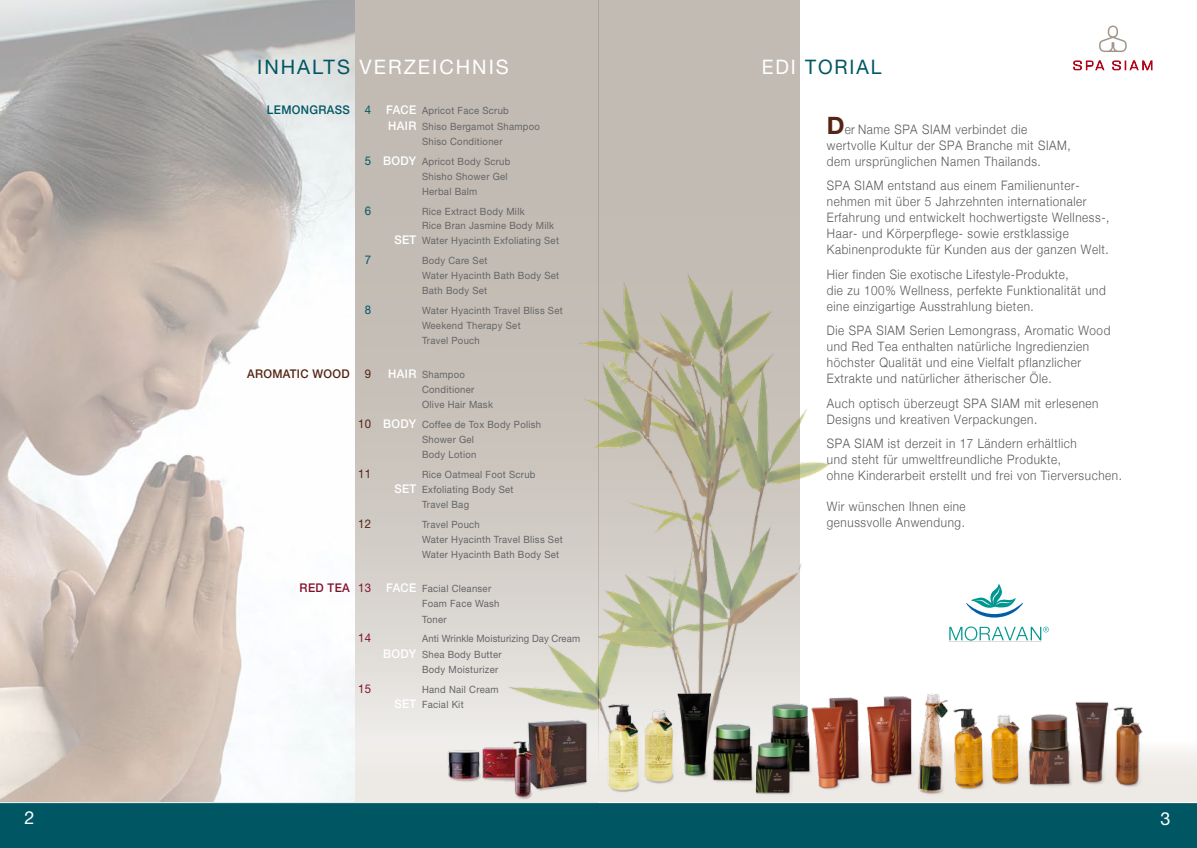
<style>
.page{position:relative;width:1197px;height:848px;background:#fff}
.page>*{position:absolute;margin:0;border:0;box-sizing:border-box;transform-origin:0 0}
.t1{font:20px "Helvetica Neue";letter-spacing:.1em;color:#fff}
.t2{font:20px "Helvetica Neue";letter-spacing:.1em;color:#005763;scale:.96 1}
.t3{font:18px "Helvetica Neue";color:#fff}
.t4{font:300 13px/16px "Helvetica Neue";letter-spacing:.05em;color:#58585a;scale:.9 1}
.t5{font:500 12px "Helvetica Neue";letter-spacing:.03em;color:#542514;scale:.95 1}
.t6{font:500 12px "Helvetica Neue";letter-spacing:.03em;color:#005763;scale:.95 1}
.t7{font:12px "Helvetica Neue";color:#542514;scale:.95 1}
.t8{font:12px "Helvetica Neue";color:#821129;scale:.95 1}
.t9{font:12px "Helvetica Neue";color:#005763;scale:.95 1}
.t10{font:10px/15.1px "Helvetica Neue";letter-spacing:.03em;color:#646567;scale:.95 1}
.t11{font:10px "Helvetica Neue";letter-spacing:.01em;color:#646567;scale:.95 1}
.s1{color:#005763}
.s2{font-size:12px;color:#005763}
.s3{font-weight:500;font-size:12px;color:#fff}
.s4{font-size:12px;color:#542514}
.s5{font-weight:500;font-size:12px;color:#821129}
.s6{font-size:12px;color:#821129}
.s7{color:#fff}
.s8{font-weight:700;font-size:24px;color:#542514}
</style>
<div class="page">
<div style="left:354px;top:0;width:244px;height:804px;background:linear-gradient(to bottom,#b8b0a7,#e3e0dc)"></div>
<img style="left:0;top:0;width:354px;height:802px">
<img style="left:507px;top:263px;width:322px;height:478px">
<div style="left:354px;top:741px;width:244px;height:63px;background:#ede9e5"></div>
<div style="left:0;top:802px;width:598px;height:46px;background:#005763"></div>
<img style="left:442px;top:695px;width:147px;height:104px">
<hr style="left:0;top:802px;width:598px;height:1px;background:#fff">
<svg style="left:598px;top:0;width:202px;height:741px;background:#c2bdaf"></svg>
<div style="left:598px;top:802px;width:598px;height:46px;background:#005763"></div>
<div style="left:598px;top:741px;width:598px;height:61px;background:#ede9e5"></div>
<img style="left:600px;top:677px;width:567px;height:118px">
<svg style="left:1099px;top:26px;width:27px;height:26px"></svg>
<svg style="left:1112px;top:60px;width:40px;height:10px"></svg>
<svg style="left:1073px;top:61px;width:30px;height:9px"></svg>
<svg style="left:966px;top:584px;width:57px;height:33px"></svg>
<svg style="left:949px;top:626px;width:99px;height:14px"></svg>
<hr style="left:598px;top:802px;width:598px;height:1px;background:#fff">
<h2 class="t3" style="left:24px;top:806px;width:12px">2</h2>
<h1 class="t1" style="left:257px;top:55px;width:253px"><span class="s1">INHALTS</span> VERZEICHNIS</h1>
<p class="t6" style="left:267px;top:103px;width:89px">LEMONGRASS</p>
<p class="t10" style="left:365px;top:103px;width:153px"><span class="s2">4</span> <span class="s3">FACE</span> Apricot Face Scrub</p>
<p class="t10" style="left:388px;top:118px;width:161px"><span class="s3">HAIR</span> Shiso Bergamot Shampoo</p>
<p class="t10" style="left:422px;top:133px;width:86px">Shiso Conditioner</p>
<p class="t10" style="left:422px;top:153px;width:95px;text-indent:-57px"><span class="s2">5</span> <span class="s3">BODY</span> Apricot Body Scrub<br>Shisho Shower Gel<br>Herbal Balm</p>
<p class="t9" style="left:365px;top:203px;width:8px">6</p>
<p class="t10" style="left:422px;top:204px;width:140px;line-height:14.2px">Rice Extract Body Milk<br>Rice Bran Jasmine Body Milk</p>
<p class="t10" style="left:394px;top:233px;width:175px"><span class="s3">SET</span> Water Hyacinth Exfoliating Set</p>
<p class="t9" style="left:365px;top:252px;width:8px">7</p>
<p class="t10" style="left:422px;top:253px;width:146px">Body Care Set<br>Water Hyacinth Bath Body Set<br>Bath Body Set</p>
<p class="t9" style="left:365px;top:302px;width:8px">8</p>
<p class="t10" style="left:422px;top:303px;width:150px">Water Hyacinth Travel Bliss Set<br>Weekend Therapy Set<br>Travel Pouch</p>
<p class="t5" style="left:247px;top:367px;width:110px">AROMATIC WOOD</p>
<p class="t7" style="left:365px;top:367px;width:8px">9</p>
<p class="t10" style="left:422px;top:367px;width:76px;text-indent:-34px"><span class="s3">HAIR</span> Shampoo<br>Conditioner<br>Olive Hair Mask</p>
<p class="t10" style="left:358px;top:417px;width:194px;text-align:center"><span class="s4">10</span> <span class="s3">BODY</span> Coffee de Tox Body Polish<br>Shower Gel<br>Body Lotion</p>
<p class="t7" style="left:358px;top:467px;width:15px">11</p>
<p class="t10" style="left:422px;top:467px;width:121px">Rice Oatmeal Foot Scrub</p>
<p class="t10" style="left:394px;top:482px;width:127px"><span class="s3">SET</span> Exfoliating Body Set</p>
<p class="t10" style="left:422px;top:497px;width:51px">Travel Bag</p>
<p class="t7" style="left:358px;top:516px;width:15px">12</p>
<p class="t10" style="left:422px;top:517px;width:150px">Travel Pouch<br>Water Hyacinth Travel Bliss Set<br>Water Hyacinth Bath Body Set</p>
<p class="t10" style="left:422px;top:581px;width:83px;text-indent:-122px"><span class="s5">RED TEA</span> <span class="s6">13</span> <span class="s3">FACE</span> Facial Cleanser<br>Foam Face Wash<br>Toner</p>
<p class="t8" style="left:358px;top:631px;width:15px">14</p>
<p class="t11" style="left:422px;top:633px;width:168px">Anti Wrinkle Moisturizing Day Cream</p>
<p class="t10" style="left:383px;top:646px;width:126px"><span class="s3">BODY</span> Shea Body Butter</p>
<p class="t10" style="left:422px;top:661px;width:82px">Body Moisturizer</p>
<p class="t8" style="left:358px;top:681px;width:15px">15</p>
<p class="t10" style="left:394px;top:681px;width:111px;text-indent:28px">Hand Nail Cream<br><span class="s3">SET</span> Facial Kit</p>
<h1 class="t2" style="left:761px;top:55px;width:126px"><span class="s7">EDI</span> TORIAL</h1>
<p class="t4" style="left:826px;top:121px;width:272px"><span class="s8">D</span>er Name SPA SIAM verbindet die wertvolle Kultur der SPA Branche mit SIAM, dem ursprünglichen Namen Thailands.</p>
<p class="t4" style="left:826px;top:177px;width:315px">SPA SIAM entstand aus einem Familienunter&shy;nehmen mit über 5 Jahrzehnten internationaler Erfahrung und entwickelt hochwertigste Wellness-, Haar- und Körperpflege- sowie erstklassige Kabinenprodukte für Kunden aus der ganzen Welt.</p>
<p class="t4" style="left:826px;top:266px;width:311px">Hier finden Sie exotische Lifestyle-Produkte,<br>die zu 100% Wellness, perfekte Funktionalität und eine einzigartige Ausstrahlung bieten.</p>
<p class="t4" style="left:826px;top:322px;width:316px">Die SPA SIAM Serien Lemongrass, Aromatic Wood und Red Tea enthalten natürliche Ingredienzien höchster Qualität und eine Vielfalt pflanzlicher Extrakte und natürlicher ätherischer Öle.</p>
<p class="t4" style="left:826px;top:395px;width:303px">Auch optisch überzeugt SPA SIAM mit erlesenen<br>Designs und kreativen Verpackungen.</p>
<p class="t4" style="left:826px;top:435px;width:329px">SPA SIAM ist derzeit in 17 Ländern erhältlich<br>und steht für umweltfreundliche Produkte,<br>ohne Kinderarbeit erstellt und frei von Tierversuchen.</p>
<p class="t4" style="left:826px;top:498px;width:156px">Wir wünschen Ihnen eine genussvolle Anwendung.</p>
<h2 class="t3" style="left:1160px;top:807px;width:12px">3</h2>
</div>
